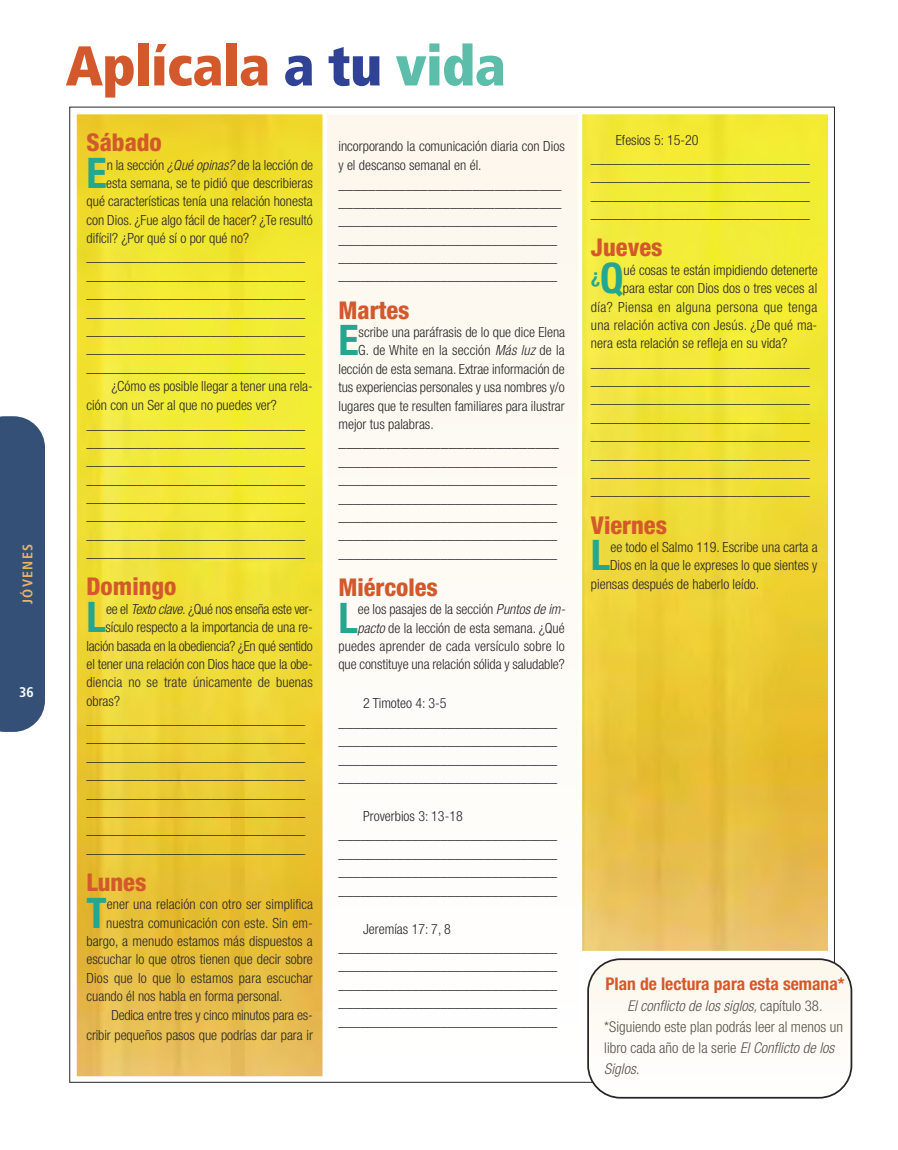
<style>
.page{position:relative;width:898px;height:1150px;background:#fff}
.page>*{position:absolute;margin:0;border:0;box-sizing:border-box;transform-origin:0 0}
.t1{font:900 condensed 56px "Frutiger";letter-spacing:-.01em;color:#d3592c}
.t2{font:700 condensed 42.18px "Helvetica Neue";color:#24a78e}
.t3{font:800 condensed 24.5px "Helvetica Neue";color:#d3592c}
.t4{font:700 condensed 19.78px "Helvetica Neue";color:#24a78e}
.t5{font:700 condensed 17.5px "Helvetica Neue";color:#d3592c}
.t6{font:300 condensed 15.75px "Helvetica Neue";color:#272627}
.t7{font:300 condensed 14.88px/18.4px "Helvetica Neue";color:#272627;text-align:justify}
.t8{font:300 condensed 14.88px/21px "Helvetica Neue";color:#58524a}
.t9{font:300 condensed 14px/18.4px "Helvetica Neue";color:#272627}
.t10{font:300 condensed 14px "Helvetica Neue";letter-spacing:-.02em;color:#272627}
.t11{font:300 condensed 14px "Helvetica Neue";letter-spacing:.025em;color:#272627}
.t12{font:700 condensed 14px "Frutiger";letter-spacing:.1em;color:#eab366}
.t13{font:700 condensed 14px "Frutiger";color:#fff}
.s1{color:#304296}
.s2{color:#5bbdaa}
.s3{font-style:italic}
.s4{font-size:42.18px}
</style>
<div class="page">
<div style="left:0;top:416px;width:45px;height:316px;background:#345077"></div>
<img style="left:78px;top:116px;width:243px;height:959px">
<div style="left:75px;top:113px;width:249px;height:965px;border:2px solid #fff"></div>
<div style="left:327px;top:114px;width:251px;height:960px;background:#fefbf6"></div>
<img style="left:583px;top:116px;width:244px;height:833px">
<div style="left:580px;top:113px;width:250px;height:839px;border:2px solid #fff"></div>
<svg style="left:587px;top:958px;width:265px;height:140px"></svg>
<p class="t12" style="left:19px;top:604px;width:62px;rotate:-90deg">JÓVENES</p>
<p class="t13" style="left:19px;top:683px;width:16px">36</p>
<h1 class="t1" style="left:66px;top:32px;width:442px">Aplícala <span class="s1">a tu</span> <span class="s2">vida</span></h1>
<h3 class="t3" style="left:87px;top:127px;width:77px">Sábado</h3>
<h2 class="t2" style="left:87px;top:147px;width:22px">E</h2>
<p class="t9" style="left:107px;top:155px;width:208px">n la sección <span class="s3">¿Qué opinas?</span> de la lección de</p>
<p class="t9" style="left:106px;top:174px;width:208px">esta semana, se te pidió que describieras</p>
<p class="t9" style="left:87px;top:192px;width:228px">qué características tenía una relación honesta</p>
<p class="t9" style="left:87px;top:210px;width:228px">con Dios. ¿Fue algo fácil de hacer? ¿Te resultó</p>
<p class="t9" style="left:87px;top:229px;width:164px">difícil? ¿Por qué sí o por qué no?</p>
<p class="t7" style="left:87px;top:247px;width:220px">______________________________ ______________________________ ______________________________ ______________________________ ______________________________ ______________________________ ______________________________</p>
<p class="t9" style="left:87px;top:376px;width:228px;line-height:19.2px;text-indent:25px">¿Cómo es posible llegar a tener una rela&shy;ción con un Ser al que no puedes ver?</p>
<p class="t7" style="left:87px;top:414px;width:220px">______________________________ ______________________________ ______________________________ ______________________________ ______________________________ ______________________________ ______________________________ ______________________________</p>
<h3 class="t3" style="left:87px;top:571px;width:91px">Domingo</h3>
<h2 class="t2" style="left:87px;top:592px;width:21px">L</h2>
<p class="t10" style="left:106px;top:601px;width:208px">ee el <span class="s3">Texto clave.</span> ¿Qué nos enseña este ver-</p>
<p class="t9" style="left:106px;top:618px;width:209px">sículo respecto a la importancia de una re-</p>
<p class="t10" style="left:87px;top:637px;width:228px">lación basada en la obediencia? ¿En qué sentido</p>
<p class="t9" style="left:87px;top:655px;width:228px">el tener una relación con Dios hace que la obe-</p>
<p class="t9" style="left:87px;top:673px;width:228px">diencia no se trate únicamente de buenas</p>
<p class="t9" style="left:87px;top:691px;width:35px">obras?</p>
<p class="t7" style="left:87px;top:709px;width:220px">______________________________ ______________________________ ______________________________ ______________________________ ______________________________ ______________________________ ______________________________ ______________________________</p>
<h3 class="t3" style="left:87px;top:867px;width:61px">Lunes</h3>
<h2 class="t2" style="left:87px;top:887px;width:22px">T</h2>
<p class="t9" style="left:107px;top:895px;width:208px">ener una relación con otro ser simplifica</p>
<p class="t9" style="left:106px;top:913px;width:208px">nuestra comunicación con este. Sin em-</p>
<p class="t9" style="left:87px;top:932px;width:228px">bargo, a menudo estamos más dispuestos a</p>
<p class="t9" style="left:87px;top:950px;width:228px">escuchar lo que otros tienen que decir sobre</p>
<p class="t9" style="left:87px;top:968px;width:228px">Dios que lo que lo estamos para escuchar</p>
<p class="t9" style="left:87px;top:987px;width:197px">cuando él nos habla en forma personal.</p>
<p class="t9" style="left:111px;top:1006px;width:203px">Dedica entre tres y cinco minutos para es-</p>
<p class="t9" style="left:87px;top:1025px;width:228px">cribir pequeños pasos que podrías dar para ir</p>
<p class="t9" style="left:338px;top:136px;width:228px;line-height:19.2px">incorporando la comunicación diaria con Dios y el descanso semanal en él.</p>
<p class="t7" style="left:338px;top:174px;width:225px;text-align:left">______________________________ ______________________________ ______________________________ ______________________________ ______________________________ ______________________________</p>
<h3 class="t3" style="left:338px;top:295px;width:73px">Martes</h3>
<h2 class="t2" style="left:338px;top:315px;width:22px">E</h2>
<p class="t9" style="left:358px;top:323px;width:208px">scribe una paráfrasis de lo que dice Elena</p>
<p class="t9" style="left:358px;top:341px;width:208px">G. de White en la sección <span class="s3">Más luz</span> de la</p>
<p class="t9" style="left:338px;top:360px;width:228px">lección de esta semana. Extrae información de</p>
<p class="t9" style="left:338px;top:378px;width:228px">tus experiencias personales y usa nombres y/o</p>
<p class="t9" style="left:338px;top:396px;width:228px">lugares que te resulten familiares para ilustrar</p>
<p class="t9" style="left:338px;top:415px;width:97px">mejor tus palabras.</p>
<p class="t6" style="left:338px;top:433px;width:222px">____________________________</p>
<p class="t7" style="left:338px;top:451px;width:220px">______________________________ ______________________________ ______________________________ ______________________________ ______________________________ ______________________________</p>
<h3 class="t3" style="left:338px;top:572px;width:101px">Miércoles</h3>
<h2 class="t2" style="left:338px;top:592px;width:21px">L</h2>
<p class="t9" style="left:338px;top:600px;width:228px;text-align:right">ee los pasajes de la sección <span class="s3">Puntos de im&shy;pacto</span> de la lección de esta semana. ¿Qué puedes aprender de cada versículo sobre lo que constituye una relación sólida y saludable?</p>
<p class="t9" style="left:363px;top:694px;width:85px">2 Timoteo 4: 3-5</p>
<p class="t7" style="left:338px;top:712px;width:220px">______________________________ ______________________________ ______________________________ ______________________________</p>
<p class="t9" style="left:363px;top:807px;width:101px">Proverbios 3: 13-18</p>
<p class="t7" style="left:338px;top:825px;width:220px">______________________________ ______________________________ ______________________________ ______________________________</p>
<p class="t9" style="left:363px;top:919px;width:89px">Jeremías 17: 7, 8</p>
<p class="t7" style="left:338px;top:937px;width:220px">______________________________ ______________________________ ______________________________ ______________________________ ______________________________</p>
<p class="t9" style="left:616px;top:130px;width:84px">Efesios 5: 15-20</p>
<p class="t7" style="left:591px;top:149px;width:220px">______________________________ ______________________________ ______________________________ ______________________________</p>
<h3 class="t3" style="left:591px;top:233px;width:73px">Jueves</h3>
<h3 class="t4" style="left:591px;top:264px;width:34px">¿<span class="s4">Q</span></h3>
<p class="t9" style="left:623px;top:261px;width:196px">ué cosas te están impidiendo detenerte</p>
<p class="t9" style="left:623px;top:279px;width:196px">para estar con Dios dos o tres veces al</p>
<p class="t11" style="left:591px;top:299px;width:228px">día? Piensa en alguna persona que tenga</p>
<p class="t9" style="left:591px;top:316px;width:228px">una relación activa con Jesús. ¿De qué ma-</p>
<p class="t9" style="left:591px;top:334px;width:198px">nera esta relación se refleja en su vida?</p>
<p class="t7" style="left:591px;top:352px;width:220px">______________________________ ______________________________ ______________________________ ______________________________ ______________________________ ______________________________ ______________________________ ______________________________</p>
<h3 class="t3" style="left:591px;top:510px;width:78px">Viernes</h3>
<h2 class="t2" style="left:591px;top:530px;width:21px">L</h2>
<p class="t9" style="left:610px;top:538px;width:209px">ee todo el Salmo 119. Escribe una carta a</p>
<p class="t9" style="left:610px;top:556px;width:209px">Dios en la que le expreses lo que sientes y</p>
<p class="t9" style="left:591px;top:574px;width:170px">piensas después de haberlo leído.</p>
<p class="t5" style="left:605px;top:973px;width:241px">Plan de lectura para esta semana*</p>
<p class="t8" style="left:604px;top:995px;width:240px;text-indent:23px"><span class="s3">El conflicto de los siglos,</span> capítulo 38. *Siguiendo este plan podrás leer al menos un libro cada año de la serie <span class="s3">El Conflicto de los Siglos.</span></p>
</div>
